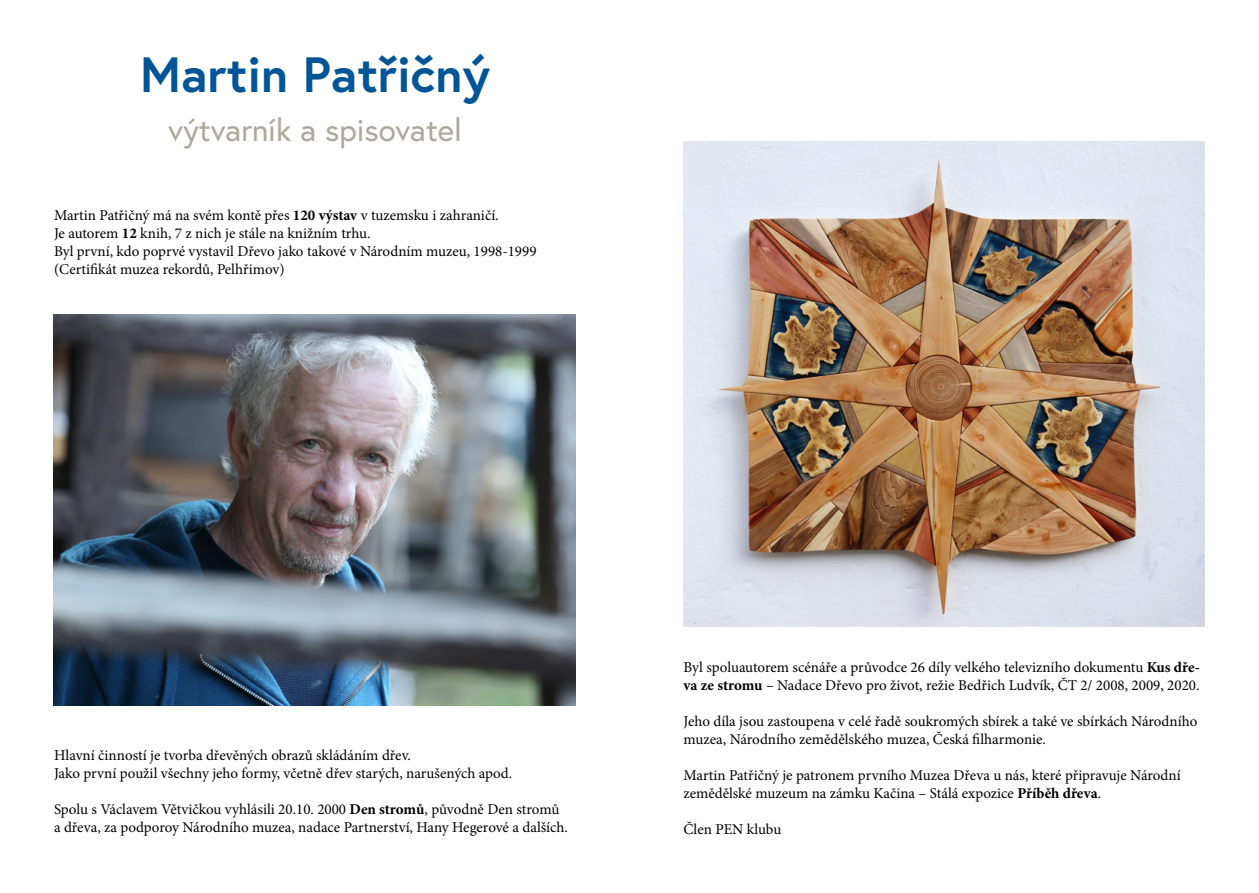
<style>
.page{position:relative;width:1259px;height:893px;background:#fff}
.page>*{position:absolute;margin:0;border:0;box-sizing:border-box;transform-origin:0 0}
.t1{font:700 49.5px "Europa";color:#005597}
.t2{font:31.5px "Europa";color:#afa79c}
.t3{font:15px/18px "Minion Pro";color:#000}
.s1{font-weight:700}
</style>
<div class="page">
<img style="left:53px;top:314px;width:522px;height:391px">
<img style="left:683px;top:141px;width:521px;height:486px">
<h1 class="t1" style="left:140px;top:41px;width:351px">Martin Patřičný</h1>
<h2 class="t2" style="left:168px;top:110px;width:295px">výtvarník a spisovatel</h2>
<p class="t3" style="left:54px;top:206px;width:484px">Martin Patřičný má na svém kontě přes <span class="s1">120 výstav</span> v tuzemsku i zahraničí.<br>Je autorem <span class="s1">12</span> knih, 7 z nich je stále na knižním trhu.<br>Byl první, kdo poprvé vystavil Dřevo jako takové v Národním muzeu, 1998-1999 (Certifikát muzea rekordů, Pelhřimov)</p>
<p class="t3" style="left:54px;top:746px;width:460px">Hlavní činností je tvorba dřevěných obrazů skládáním dřev.<br>Jako první použil všechny jeho formy, včetně dřev starých, narušených apod.</p>
<p class="t3" style="left:54px;top:800px;width:515px">Spolu s Václavem Větvičkou vyhlásili 20.10. 2000 <span class="s1">Den stromů</span>, původně Den stromů a dřeva, za podporoy Národního muzea, nadace Partnerství, Hany Hegerové a dalších.</p>
<p class="t3" style="left:683px;top:658px;width:518px">Byl spoluautorem scénáře a průvodce 26 díly velkého televizního dokumentu <span class="s1">Kus dře&shy;va ze stromu</span> – Nadace Dřevo pro život, režie Bedřich Ludvík, ČT 2/ 2008, 2009, 2020.</p>
<p class="t3" style="left:683px;top:712px;width:515px">Jeho díla jsou zastoupena v celé řadě soukromých sbírek a také ve sbírkách Národního muzea, Národního zemědělského muzea, Česká filharmonie.</p>
<p class="t3" style="left:683px;top:766px;width:499px">Martin Patřičný je patronem prvního Muzea Dřeva u nás, které připravuje Národní zemědělské muzeum na zámku Kačina – Stálá expozice <span class="s1">Příběh dřeva</span>.</p>
<p class="t3" style="left:683px;top:820px;width:99px">Člen PEN klubu</p>
</div>
